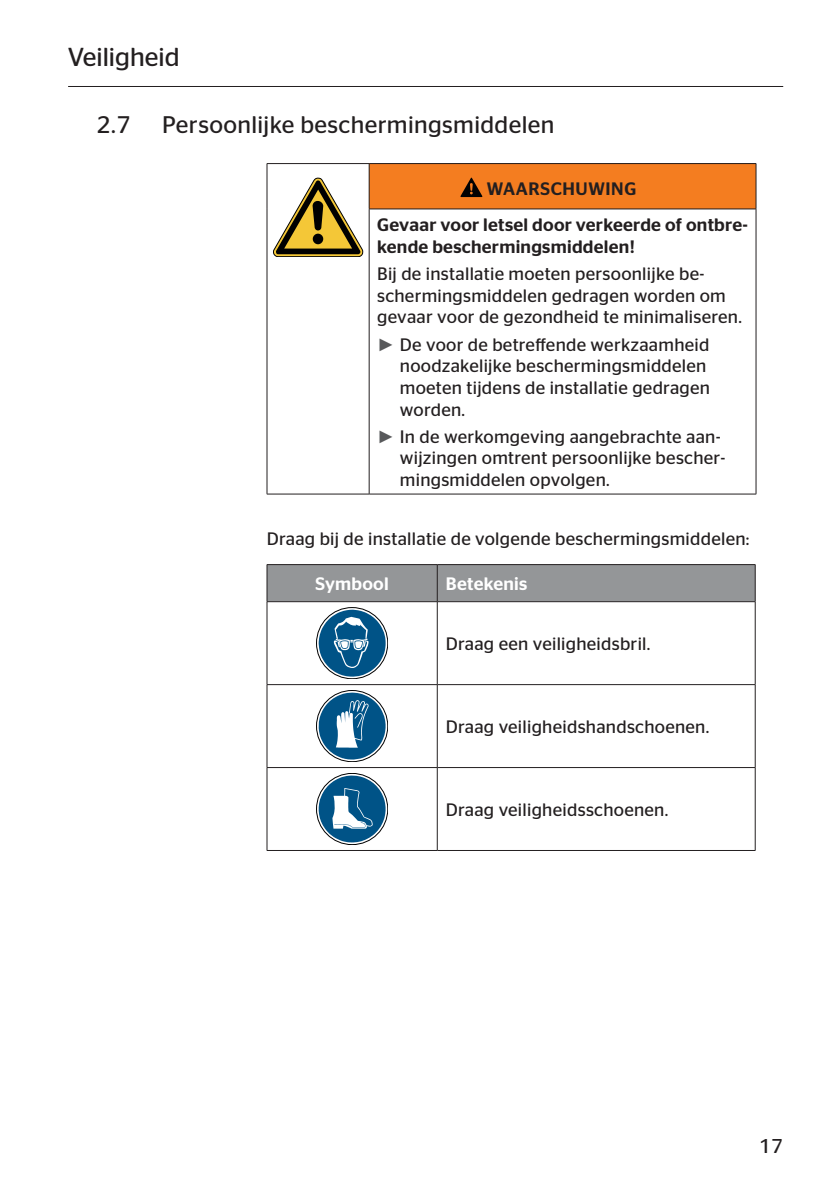
<style>
.page{position:relative;width:840px;height:1191px;background:#fff}
.page>*{position:absolute;margin:0;border:0;box-sizing:border-box;transform-origin:0 0}
.t1{font:26px "Continental Stag Sans";color:#231f20}
.t2{font:24px "Continental Stag Sans";letter-spacing:.015em;color:#231f20}
.t3{font:20px "Continental Stag Sans";color:#231f20}
.t4{font:18px/21.6px "Continental Stag Sans";letter-spacing:.015em;color:#231f20}
.t5{font:500 18px/36.4px "Continental Stag Sans";letter-spacing:.015em;color:#231f20;text-align:center}
.t6{font:500 18px "Continental Stag Sans";letter-spacing:.015em;color:#fff}
.s1{font-family:"Arial";color:#58595b}
</style>
<div class="page">
<hr style="left:68px;top:86px;width:714px;height:1px;background:#231f20">
<div style="left:369px;top:164px;width:386px;height:45px;background:#f47d20"></div>
<hr style="left:266px;top:494px;width:103px;height:1px;background:#231f20">
<hr style="left:266px;top:163px;width:103px;height:1px;background:#231f20">
<hr style="left:266px;top:164px;width:1px;height:45px;background:#231f20">
<hr style="left:266px;top:209px;width:1px;height:285px;background:#231f20">
<hr style="left:368px;top:209px;width:1px;height:285px;background:#231f20">
<hr style="left:755px;top:209px;width:1px;height:285px;background:#231f20">
<hr style="left:369px;top:494px;width:386px;height:1px;background:#231f20">
<hr style="left:369px;top:163px;width:386px;height:1px;background:#231f20">
<hr style="left:368px;top:164px;width:1px;height:45px;background:#231f20">
<hr style="left:755px;top:164px;width:1px;height:45px;background:#231f20">
<hr style="left:369px;top:209px;width:386px;height:1px;background:#231f20">
<svg style="left:273px;top:178px;width:90px;height:79px"></svg>
<svg style="left:460px;top:178px;width:22px;height:19px"></svg>
<div style="left:267px;top:565px;width:487px;height:36px;background:#949698"></div>
<svg style="left:267px;top:602px;width:487px;height:248px"></svg>
<hr style="left:266px;top:564px;width:171px;height:1px;background:#231f20">
<hr style="left:266px;top:565px;width:1px;height:36px;background:#231f20">
<hr style="left:437px;top:564px;width:318px;height:1px;background:#231f20">
<hr style="left:436px;top:565px;width:1px;height:36px;background:#231f20">
<hr style="left:754px;top:565px;width:1px;height:36px;background:#231f20">
<hr style="left:266px;top:601px;width:171px;height:1px;background:#231f20">
<hr style="left:266px;top:602px;width:1px;height:82px;background:#231f20">
<hr style="left:437px;top:601px;width:318px;height:1px;background:#231f20">
<hr style="left:436px;top:602px;width:1px;height:82px;background:#231f20">
<hr style="left:754px;top:602px;width:1px;height:82px;background:#231f20">
<hr style="left:266px;top:684px;width:171px;height:1px;background:#231f20">
<hr style="left:266px;top:685px;width:1px;height:82px;background:#231f20">
<hr style="left:437px;top:684px;width:318px;height:1px;background:#231f20">
<hr style="left:436px;top:685px;width:1px;height:82px;background:#231f20">
<hr style="left:754px;top:685px;width:1px;height:82px;background:#231f20">
<hr style="left:266px;top:767px;width:171px;height:1px;background:#231f20">
<hr style="left:266px;top:768px;width:1px;height:82px;background:#231f20">
<hr style="left:437px;top:767px;width:318px;height:1px;background:#231f20">
<hr style="left:436px;top:768px;width:1px;height:82px;background:#231f20">
<hr style="left:754px;top:768px;width:1px;height:82px;background:#231f20">
<hr style="left:266px;top:850px;width:171px;height:1px;background:#231f20">
<hr style="left:437px;top:850px;width:318px;height:1px;background:#231f20">
<div style="left:316px;top:607px;width:72px;height:72px;border:1px solid #000;border-radius:50%"></div>
<svg style="left:318px;top:609px;width:67px;height:67px"></svg>
<div style="left:316px;top:690px;width:72px;height:72px;border:1px solid #000;border-radius:50%"></div>
<svg style="left:318px;top:692px;width:67px;height:67px"></svg>
<div style="left:316px;top:773px;width:72px;height:71px;border:1px solid #000;border-radius:50%"></div>
<svg style="left:318px;top:775px;width:67px;height:67px"></svg>
<h1 class="t1" style="left:68px;top:43px;width:113px">Veiligheid</h1>
<h2 class="t2" style="left:96px;top:111px;width:36px">2.7</h2>
<h2 class="t2" style="left:162px;top:111px;width:393px">Persoonlijke beschermingsmiddelen</h2>
<p class="t5" style="left:377px;top:170px;width:372px">WAARSCHUWING<br>Gevaar voor letsel door verkeerde of ontbre-</p>
<p class="t5" style="left:377px;top:228px;width:259px">kende beschermingsmiddelen!</p>
<p class="t4" style="left:377px;top:263px;width:366px">Bij de installatie moeten persoonlijke be&shy;schermingsmiddelen gedragen worden om gevaar voor de gezondheid te minimaliseren.</p>
<p class="t4" style="left:399px;top:333px;width:311px;text-indent:-23px"><span class="s1">►</span> De voor de betreffende werkzaamheid noodzakelijke beschermingsmiddelen moeten tijdens de installatie gedragen worden.</p>
<p class="t4" style="left:399px;top:425px;width:327px;text-indent:-23px"><span class="s1">►</span> In de werkomgeving aangebrachte aan&shy;wijzingen omtrent persoonlijke bescher&shy;mingsmiddelen opvolgen.</p>
<p class="t4" style="left:266px;top:528px;width:484px">Draag bij de installatie de volgende beschermingsmiddelen:</p>
<p class="t6" style="left:315px;top:573px;width:75px">Symbool</p>
<p class="t6" style="left:445px;top:573px;width:83px">Betekenis</p>
<p class="t4" style="left:445px;top:633px;width:206px">Draag een veiligheidsbril.</p>
<p class="t4" style="left:445px;top:716px;width:265px">Draag veiligheidshandschoenen.</p>
<p class="t4" style="left:445px;top:799px;width:224px">Draag veiligheidsschoenen.</p>
<p class="t3" style="left:758px;top:1134px;width:25px">17</p>
</div>
